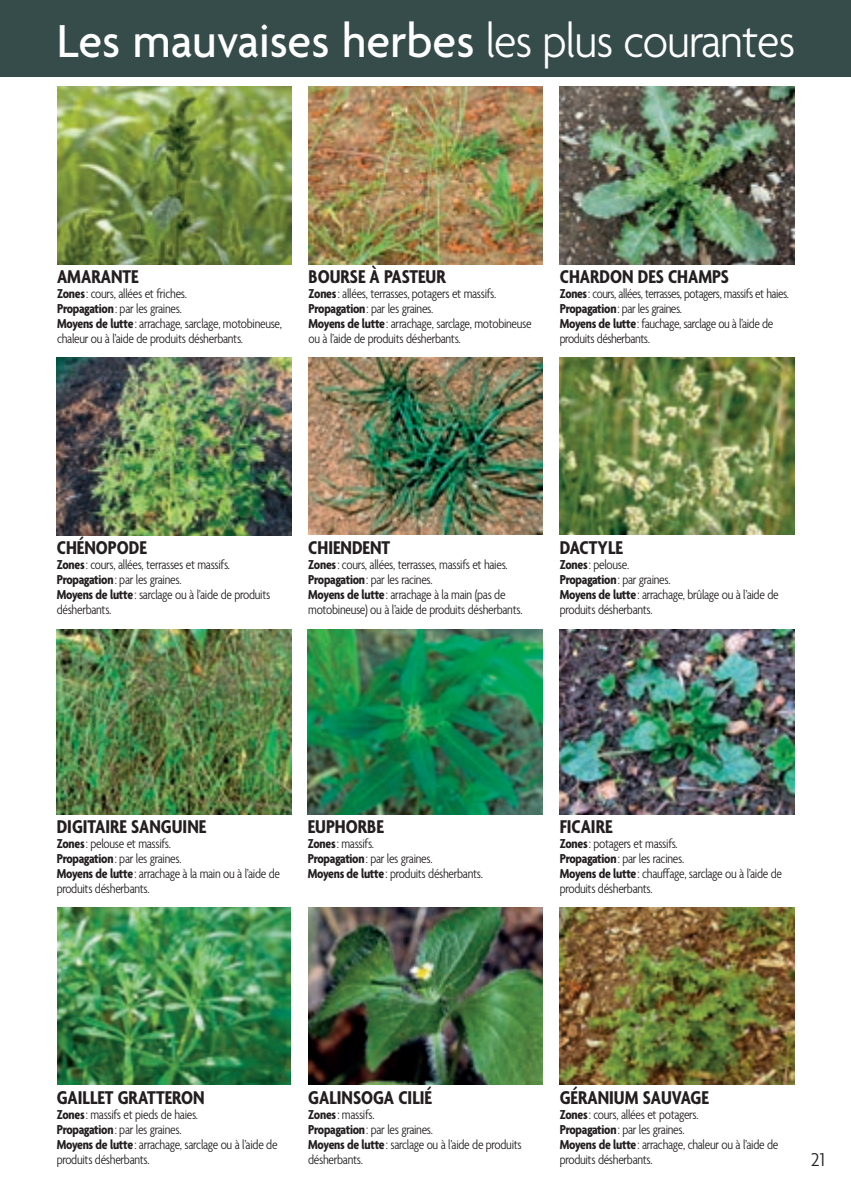
<style>
.page{position:relative;width:851px;height:1191px;background:#fff}
.page>*{position:absolute;margin:0;border:0;box-sizing:border-box;transform-origin:0 0}
.t1{font:500 50px "Agenda";color:#fff}
.t2{font:700 condensed 20px "Agenda";color:#231f20}
.t3{font:300 20px "Agenda";color:#231f20}
.t4{font:300 condensed 14px/15px "Agenda";letter-spacing:-.02em;color:#231f20}
.s1{font-weight:300}
.s2{font-weight:700}
</style>
<div class="page">
<img style="left:57px;top:629px;width:234px;height:185px">
<img style="left:559px;top:629px;width:235px;height:185px">
<img style="left:308px;top:629px;width:234px;height:185px">
<img style="left:308px;top:86px;width:235px;height:178px">
<img style="left:57px;top:86px;width:234px;height:178px">
<img style="left:559px;top:87px;width:235px;height:177px">
<img style="left:57px;top:358px;width:234px;height:177px">
<img style="left:308px;top:357px;width:234px;height:178px">
<img style="left:559px;top:357px;width:235px;height:178px">
<img style="left:57px;top:907px;width:234px;height:177px">
<img style="left:308px;top:907px;width:234px;height:177px">
<img style="left:559px;top:907px;width:235px;height:177px">
<div style="left:0;top:0;width:850px;height:77px;background:#364c4a"></div>
<h1 class="t1" style="left:57px;top:14px;width:740px">Les mauvaises herbes <span class="s1">les plus courantes</span></h1>
<h2 class="t2" style="left:57px;top:266px;width:83px">AMARANTE</h2>
<p class="t4" style="left:57px;top:287px;width:226px"><span class="s2">Zones</span>: cours, allées et friches.<br><span class="s2">Propagation</span>: par les graines.<br><span class="s2">Moyens de lutte</span>: arrachage, sarclage, motobineuse, chaleur ou à l’aide de produits désherbants.</p>
<h2 class="t2" style="left:308px;top:266px;width:139px">BOURSE À PASTEUR</h2>
<p class="t4" style="left:308px;top:287px;width:224px"><span class="s2">Zones</span>: allées, terrasses, potagers et massifs.<br><span class="s2">Propagation</span>: par les graines.<br><span class="s2">Moyens de lutte</span>: arrachage, sarclage, motobineuse ou à l’aide de produits désherbants.</p>
<h2 class="t2" style="left:559px;top:266px;width:171px">CHARDON DES CHAMPS</h2>
<p class="t4" style="left:559px;top:287px;width:231px"><span class="s2">Zones</span>: cours, allées, terrasses, potagers, massifs et haies.<br><span class="s2">Propagation</span>: par les graines.<br><span class="s2">Moyens de lutte</span>: fauchage, sarclage ou à l’aide de produits désherbants.</p>
<h2 class="t2" style="left:57px;top:537px;width:92px">CHÉNOPODE</h2>
<p class="t4" style="left:57px;top:558px;width:215px"><span class="s2">Zones</span>: cours, allées, terrasses et massifs.<br><span class="s2">Propagation</span>: par les graines.<br><span class="s2">Moyens de lutte</span>: sarclage ou à l’aide de produits désherbants.</p>
<h2 class="t2" style="left:308px;top:537px;width:83px">CHIENDENT</h2>
<p class="t4" style="left:308px;top:558px;width:216px"><span class="s2">Zones</span>: cours, allées, terrasses, massifs et haies.<br><span class="s2">Propagation</span>: par les racines.<br><span class="s2">Moyens de lutte</span>: arrachage à la main (pas de motobineuse) ou à l’aide de produits désherbants.</p>
<h2 class="t2" style="left:559px;top:537px;width:65px">DACTYLE</h2>
<p class="t4" style="left:559px;top:558px;width:220px"><span class="s2">Zones</span>: pelouse.<br><span class="s2">Propagation</span>: par graines.<br><span class="s2">Moyens de lutte</span>: arrachage, brûlage ou à l’aide de produits désherbants.</p>
<h2 class="t2" style="left:57px;top:816px;width:151px">DIGITAIRE SANGUINE</h2>
<p class="t4" style="left:57px;top:837px;width:225px"><span class="s2">Zones</span>: pelouse et massifs.<br><span class="s2">Propagation</span>: par les graines.<br><span class="s2">Moyens de lutte</span>: arrachage à la main ou à l’aide de produits désherbants.</p>
<h2 class="t2" style="left:308px;top:816px;width:78px">EUPHORBE</h2>
<p class="t4" style="left:308px;top:837px;width:177px"><span class="s2">Zones</span>: massifs.<br><span class="s2">Propagation</span>: par les graines.<br><span class="s2">Moyens de lutte</span>: produits désherbants.</p>
<h2 class="t2" style="left:559px;top:816px;width:54px">FICAIRE</h2>
<p class="t4" style="left:559px;top:837px;width:224px"><span class="s2">Zones</span>: potagers et massifs.<br><span class="s2">Propagation</span>: par les racines.<br><span class="s2">Moyens de lutte</span>: chauffage, sarclage ou à l’aide de produits désherbants.</p>
<h2 class="t2" style="left:57px;top:1086px;width:149px">GAILLET GRATTERON</h2>
<p class="t4" style="left:57px;top:1107px;width:222px"><span class="s2">Zones</span>: massifs et pieds de haies.<br><span class="s2">Propagation</span>: par les graines.<br><span class="s2">Moyens de lutte</span>: arrachage, sarclage ou à l’aide de produits désherbants.</p>
<h2 class="t2" style="left:308px;top:1086px;width:125px">GALINSOGA CILIÉ</h2>
<p class="t4" style="left:308px;top:1107px;width:215px"><span class="s2">Zones</span>: massifs.<br><span class="s2">Propagation</span>: par les graines.<br><span class="s2">Moyens de lutte</span>: sarclage ou à l’aide de produits désherbants.</p>
<h2 class="t2" style="left:559px;top:1086px;width:151px">GÉRANIUM SAUVAGE</h2>
<p class="t4" style="left:559px;top:1107px;width:220px"><span class="s2">Zones</span>: cours, allées et potagers.<br><span class="s2">Propagation</span>: par les graines.<br><span class="s2">Moyens de lutte</span>: arrachage, chaleur ou à l’aide de produits désherbants.</p>
<h2 class="t3" style="left:810px;top:1148px;width:16px">21</h2>
</div>
